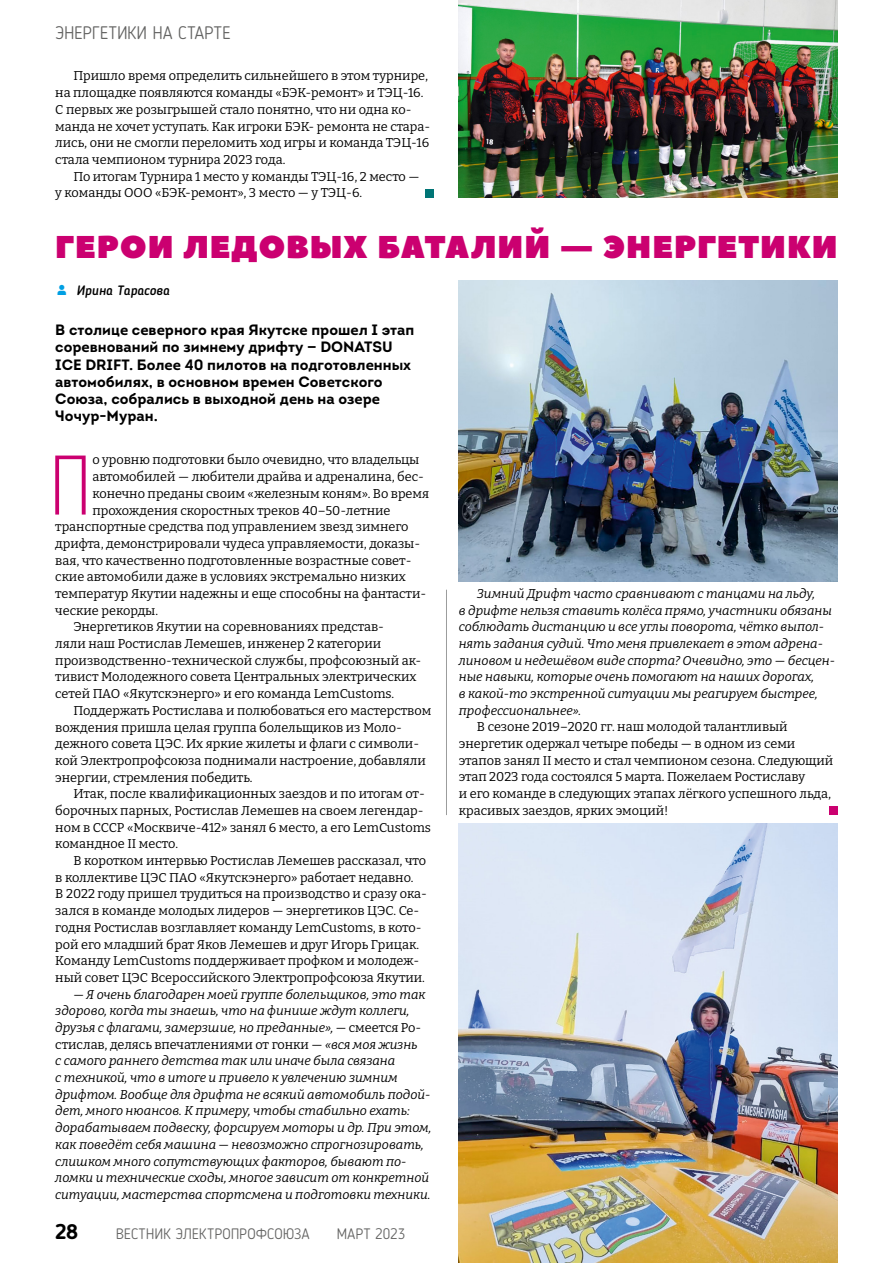
<style>
.page{position:relative;width:893px;height:1263px;background:#fff}
.page>*{position:absolute;margin:0;border:0;box-sizing:border-box;transform-origin:0 0}
.t1{font:300 84.3px "Akrobat";color:#cb0070}
.t2{font:31.5px "Peace Sans";letter-spacing:.025em;color:#cb0070}
.t3{font:700 21px "Blogger Sans";color:#000}
.t4{font:300 18px "Blogger Sans";letter-spacing:-.005em;color:#636362}
.t5{font:700 15px/17.2px "Intro";color:#000}
.t6{font:300 15px "Blogger Sans";letter-spacing:.005em;color:#636362}
.t7{font:italic 500 13.5px "Blogger Sans";color:#000}
.t8{font:12.75px/16.6px "Bitter";color:#000}
.t9{font:italic 12.75px/16.6px "Bitter";color:#000}
.s1{font-style:normal}
</style>
<div class="page">
<div style="left:829px;top:807px;width:9px;height:8px;background:#cb0070"></div>
<img style="left:459px;top:823px;width:379px;height:440px">
<img style="left:459px;top:281px;width:379px;height:300px">
<div style="left:426px;top:189px;width:8px;height:8px;background:#007576"></div>
<img style="left:459px;top:0;width:379px;height:197px">
<hr style="left:446px;top:590px;width:1px;height:225px;background:#9c9d9d">
<h3 class="t4" style="left:55px;top:22px;width:177px">ЭНЕРГЕТИКИ НА СТАРТЕ</h3>
<p class="t8" style="left:55px;top:67px;width:377px;text-indent:18px">Пришло время определить сильнейшего в этом турнире, на площадке появляются команды «БЭК‑ремонт» и ТЭЦ‑16.<br>С первых же розыгрышей стало понятно, что ни одна ко‑ манда не хочет уступать. Как игроки БЭК‑ ремонта не стара‑ лись, они не смогли переломить ход игры и команда ТЭЦ‑16 стала чемпионом турнира 2023 года.</p>
<p class="t8" style="left:55px;top:168px;width:366px;text-indent:18px">По итогам Турнира 1 место у команды ТЭЦ‑16, 2 место — у команды ООО «БЭК‑ремонт», 3 место — у ТЭЦ‑6.</p>
<h2 class="t2" style="left:55px;top:226px;width:784px">ГЕРОИ ЛЕДОВЫХ БАТАЛИЙ — ЭНЕРГЕТИКИ</h2>
<p class="t7" style="left:77px;top:282px;width:95px">Ирина Тарасова</p>
<p class="t5" style="left:55px;top:321px;width:361px">В столице северного края Якутске прошел I этап соревнований по зимнему дрифту — DONATSU ICE DRIFT. Более 40 пилотов на подготовленных автомобилях, в основном времен Советского Союза, собрались в выходной день на озере Чочур- Муран.</p>
<h1 class="t1" style="left:48px;top:435px;width:45px">П</h1>
<p class="t8" style="left:92px;top:451px;width:329px">о уровню подготовки было очевидно, что владельцы</p>
<p class="t8" style="left:92px;top:468px;width:333px">автомобилей — любители драйва и адреналина, бес‑</p>
<p class="t8" style="left:92px;top:485px;width:338px">конечно преданы своим «железным коням». Во время</p>
<p class="t8" style="left:92px;top:501px;width:300px">прохождения скоростных треков 40–50‑летние</p>
<p class="t8" style="left:55px;top:518px;width:355px">транспортные средства под управлением звезд зимнего</p>
<p class="t8" style="left:55px;top:535px;width:366px">дрифта, демонстрировали чудеса управляемости, доказы‑</p>
<p class="t8" style="left:55px;top:551px;width:358px">вая, что качественно подготовленные возрастные совет‑</p>
<p class="t8" style="left:55px;top:568px;width:352px">ские автомобили даже в условиях экстремально низких</p>
<p class="t8" style="left:55px;top:585px;width:372px">температур Якутии надежны и еще способны на фантасти‑</p>
<p class="t8" style="left:55px;top:602px;width:104px">ческие рекорды.</p>
<p class="t8" style="left:73px;top:618px;width:312px">Энергетиков Якутии на соревнованиях представ‑</p>
<p class="t8" style="left:55px;top:635px;width:328px">ляли наш Ростислав Лемешев, инженер 2 категории</p>
<p class="t8" style="left:55px;top:652px;width:368px">производственно‑ технической службы, профсоюзный ак‑</p>
<p class="t8" style="left:55px;top:668px;width:363px">тивист Молодежного совета Центральных электрических</p>
<p class="t8" style="left:55px;top:685px;width:340px">сетей ПАО «Якутскэнерго» и его команда LemCustoms.</p>
<p class="t8" style="left:73px;top:702px;width:359px">Поддержать Ростислава и полюбоваться его мастерством</p>
<p class="t8" style="left:55px;top:718px;width:348px">вождения пришла целая группа болельщиков из Моло‑</p>
<p class="t8" style="left:55px;top:735px;width:365px">дежного совета ЦЭС. Их яркие жилеты и флаги с символи‑</p>
<p class="t8" style="left:55px;top:752px;width:372px">кой Электропрофсоюза поднимали настроение, добавляли</p>
<p class="t8" style="left:55px;top:768px;width:199px">энергии, стремления победить.</p>
<p class="t8" style="left:73px;top:785px;width:353px">Итак, после квалификационных заездов и по итогам от‑</p>
<p class="t8" style="left:55px;top:802px;width:370px">борочных парных, Ростислав Лемешев на своем легендар‑</p>
<p class="t8" style="left:55px;top:819px;width:377px">ном в СССР «Москвиче‑412» занял 6 место, а его LemCustoms</p>
<p class="t8" style="left:55px;top:835px;width:124px">командное II место.</p>
<p class="t8" style="left:73px;top:852px;width:354px">В коротком интервью Ростислав Лемешев рассказал, что</p>
<p class="t8" style="left:55px;top:869px;width:360px">в коллективе ЦЭС ПАО «Якутскэнерго» работает недавно.</p>
<p class="t8" style="left:55px;top:885px;width:373px">В 2022 году пришел трудиться на производство и сразу ока‑</p>
<p class="t8" style="left:55px;top:902px;width:366px">зался в команде молодых лидеров — энергетиков ЦЭС. Се‑</p>
<p class="t8" style="left:55px;top:919px;width:368px">годня Ростислав возглавляет команду LemCustoms, в кото‑</p>
<p class="t8" style="left:55px;top:935px;width:365px">рой его младший брат Яков Лемешев и друг Игорь Грицак.</p>
<p class="t8" style="left:55px;top:952px;width:365px">Команду LemCustoms поддерживает профком и молодеж‑</p>
<p class="t8" style="left:55px;top:969px;width:371px">ный совет ЦЭС Всероссийского Электропрофсоюза Якутии.</p>
<p class="t9" style="left:55px;top:985px;width:378px;text-indent:18px">— Я очень благодарен моей группе болельщиков, это так здорово, когда ты знаешь, что на финише ждут коллеги, друзья с флагами, замерзшие, но преданные», — <span class="s1">смеется Ро‑ стислав, делясь впечатлениями от гонки —</span> «вся моя жизнь<br>с самого раннего детства так или иначе была связана<br>с техникой, что в итоге и привело к увлечению зимним дрифтом. Вообще для дрифта не всякий автомобиль подой&shy;дет, много нюансов. К примеру, чтобы стабильно ехать: дорабатываем подвеску, форсируем моторы и др. При этом, как поведёт себя машина — невозможно спрогнозировать, слишком много сопутствующих факторов, бывают по&shy;ломки и технические сходы, многое зависит от конкретной ситуации, мастерства спортсмена и подготовки техники.</p>
<h3 class="t3" style="left:55px;top:1219px;width:24px">28</h3>
<p class="t6" style="left:116px;top:1225px;width:195px">ВЕСТНИК ЭЛЕКТРОПРОФСОЮЗА</p>
<p class="t6" style="left:337px;top:1225px;width:70px">МАРТ 2023</p>
<p class="t9" style="left:459px;top:585px;width:378px;text-indent:18px">Зимний Дрифт часто сравнивают с танцами на льду,<br>в дрифте нельзя ставить колёса прямо, участники обязаны соблюдать дистанцию и все углы поворота, чётко выпол&shy;нять задания судий. Что меня привлекает в этом адрена&shy;линовом и недешёвом виде спорта? Очевидно, это — бесцен&shy;ные навыки, которые очень помогают на наших дорогах,<br>в какой-то экстренной ситуации мы реагируем быстрее, профессиональнее».</p>
<p class="t8" style="left:459px;top:718px;width:376px;text-indent:18px">В сезоне 2019–2020 гг. наш молодой талантливый энергетик одержал четыре победы — в одном из семи этапов занял II место и стал чемпионом сезона. Следующий этап 2023 года состоялся 5 марта. Пожелаем Ростиславу<br>и его команде в следующих этапах лёгкого успешного льда, красивых заездов, ярких эмоций!</p>
</div>
